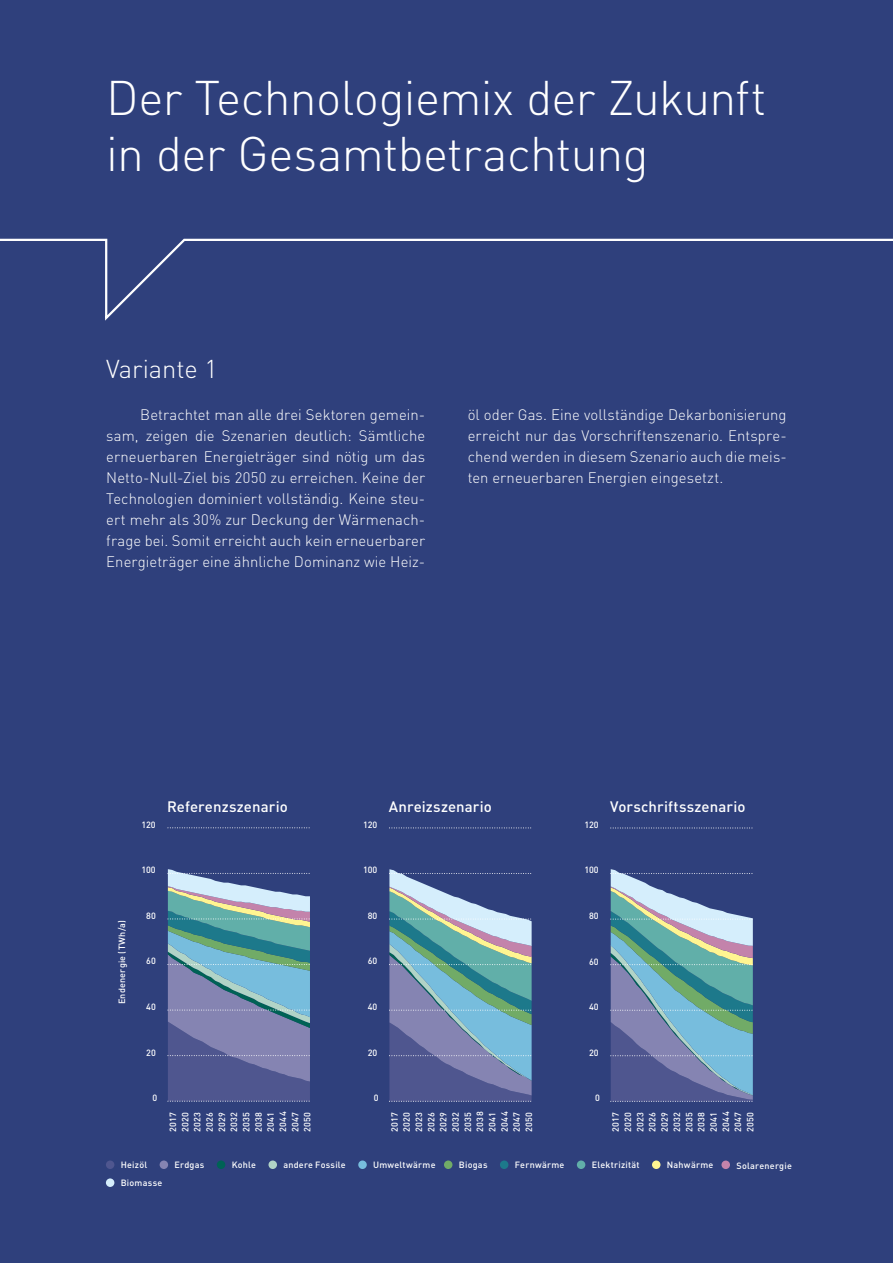
<style>
.page{position:relative;width:893px;height:1263px;background:#2f407c}
.page>*{position:absolute;margin:0;border:0;box-sizing:border-box;transform-origin:0 0}
.t1{font:300 48px/55.5px "DIN";letter-spacing:-.015em;color:#fff}
.t2{font:300 25.5px "DIN";color:#fff}
.t3{font:300 15px/21px "DIN";letter-spacing:.005em;color:#fff;text-align:justify}
.t4{font:500 15px "DIN";letter-spacing:.005em;color:#fff}
.t5{font:500 9px/12.3px "DIN";letter-spacing:.035em;color:#fff;text-align:justify}
</style>
<div class="page">
<svg style="left:0;top:238px;width:893px;height:83px"></svg>
<svg style="left:611px;top:828px;width:142px;height:1px"></svg>
<svg style="left:611px;top:869px;width:142px;height:233px;background:#7395ad"></svg>
<svg style="left:389px;top:827px;width:143px;height:1px"></svg>
<svg style="left:389px;top:869px;width:143px;height:233px;background:#7291ac"></svg>
<svg style="left:168px;top:827px;width:142px;height:1px"></svg>
<svg style="left:168px;top:869px;width:142px;height:233px;background:#728eab"></svg>
<div style="left:106px;top:1160px;width:8px;height:9px;background:#4f568f;border-radius:50%"></div>
<div style="left:160px;top:1160px;width:8px;height:9px;background:#8584b2;border-radius:50%"></div>
<div style="left:217px;top:1160px;width:8px;height:9px;background:#006255;border-radius:50%"></div>
<div style="left:268px;top:1160px;width:9px;height:9px;background:#b1d4c7;border-radius:50%"></div>
<div style="left:106px;top:1178px;width:8px;height:9px;background:#d5eefc;border-radius:50%"></div>
<div style="left:358px;top:1160px;width:9px;height:9px;background:#77bddd;border-radius:50%"></div>
<div style="left:444px;top:1160px;width:8px;height:9px;background:#71ab67;border-radius:50%"></div>
<div style="left:500px;top:1160px;width:8px;height:9px;background:#1d798b;border-radius:50%"></div>
<div style="left:577px;top:1160px;width:8px;height:9px;background:#61afa9;border-radius:50%"></div>
<div style="left:721px;top:1160px;width:9px;height:9px;background:#c383ab;border-radius:50%"></div>
<div style="left:652px;top:1160px;width:8px;height:9px;background:#fff591;border-radius:50%"></div>
<h1 class="t1" style="left:106px;top:70px;width:662px">Der Technologiemix der Zukunft in der Gesamtbetrachtung</h1>
<h2 class="t2" style="left:106px;top:353px;width:113px">Variante 1</h2>
<p class="t3" style="left:106px;top:404px;width:320px;text-indent:34px">Betrachtet man alle drei Sektoren gemein&shy;sam, zeigen die Szenarien deutlich: Sämtliche erneuerbaren Energieträger sind nötig um das Netto-Null-Ziel bis 2050 zu erreichen. Keine der Technologien dominiert vollständig. Keine steu&shy;ert mehr als 30% zur Deckung der Wärmenach&shy;frage bei. Somit erreicht auch kein erneuerbarer Energieträger eine ähnliche Dominanz wie Heiz-</p>
<p class="t3" style="left:468px;top:404px;width:320px">öl oder Gas. Eine vollständige Dekarbonisierung erreicht nur das Vorschriftenszenario. Entspre&shy;chend werden in diesem Szenario auch die meis&shy;ten erneuerbaren Energien eingesetzt.</p>
<p class="t5" style="left:141px;top:818px;width:16px">120</p>
<p class="t4" style="left:167px;top:797px;width:122px">Referenzszenario</p>
<p class="t4" style="left:389px;top:797px;width:105px">Anreizszenario</p>
<p class="t4" style="left:610px;top:797px;width:137px">Vorschriftsszenario</p>
<p class="t5" style="left:363px;top:818px;width:16px">120</p>
<p class="t5" style="left:584px;top:818px;width:16px">120</p>
<p class="t5" style="left:141px;top:863px;width:16px">100</p>
<p class="t5" style="left:363px;top:864px;width:16px">100</p>
<p class="t5" style="left:584px;top:864px;width:16px">100</p>
<p class="t5" style="left:115px;top:1004px;width:86px;rotate:-90deg">Endenergie (TWh/a)</p>
<p class="t5" style="left:146px;top:909px;width:11px">80</p>
<p class="t5" style="left:146px;top:955px;width:11px">60</p>
<p class="t5" style="left:146px;top:1000px;width:11px">40</p>
<p class="t5" style="left:368px;top:909px;width:11px">80</p>
<p class="t5" style="left:589px;top:909px;width:11px">80</p>
<p class="t5" style="left:368px;top:955px;width:11px">60</p>
<p class="t5" style="left:589px;top:955px;width:11px">60</p>
<p class="t5" style="left:368px;top:1000px;width:11px">40</p>
<p class="t5" style="left:589px;top:1000px;width:11px">40</p>
<p class="t5" style="left:146px;top:1046px;width:11px">20</p>
<p class="t5" style="left:152px;top:1091px;width:6px">0</p>
<p class="t5" style="left:166px;top:1132px;width:22px;rotate:-90deg">2017<br>2020<br>2023<br>2026<br>2029<br>2032<br>2035<br>2038<br>2041<br>2044<br>2047<br>2050</p>
<p class="t5" style="left:368px;top:1046px;width:11px">20</p>
<p class="t5" style="left:374px;top:1092px;width:6px">0</p>
<p class="t5" style="left:388px;top:1132px;width:22px;rotate:-90deg">2017<br>2020<br>2023<br>2026<br>2029<br>2032<br>2035<br>2038<br>2041<br>2044<br>2047<br>2050</p>
<p class="t5" style="left:589px;top:1046px;width:11px">20</p>
<p class="t5" style="left:595px;top:1092px;width:6px">0</p>
<p class="t5" style="left:609px;top:1132px;width:22px;rotate:-90deg">2017<br>2020<br>2023<br>2026<br>2029<br>2032<br>2035<br>2038<br>2041<br>2044<br>2047<br>2050</p>
<p class="t5" style="left:121px;top:1159px;width:28px">Heizöl</p>
<p class="t5" style="left:174px;top:1159px;width:31px">Erdgas</p>
<p class="t5" style="left:232px;top:1159px;width:26px">Kohle</p>
<p class="t5" style="left:283px;top:1159px;width:64px">andere Fossile</p>
<p class="t5" style="left:121px;top:1177px;width:43px">Biomasse</p>
<p class="t5" style="left:373px;top:1159px;width:64px">Umweltwärme</p>
<p class="t5" style="left:459px;top:1159px;width:30px">Biogas</p>
<p class="t5" style="left:515px;top:1159px;width:51px">Fernwärme</p>
<p class="t5" style="left:592px;top:1159px;width:49px">Elektrizität</p>
<p class="t5" style="left:667px;top:1159px;width:48px">Nahwärme</p>
<p class="t5" style="left:736px;top:1159px;width:57px">Solarenergie</p>
</div>
